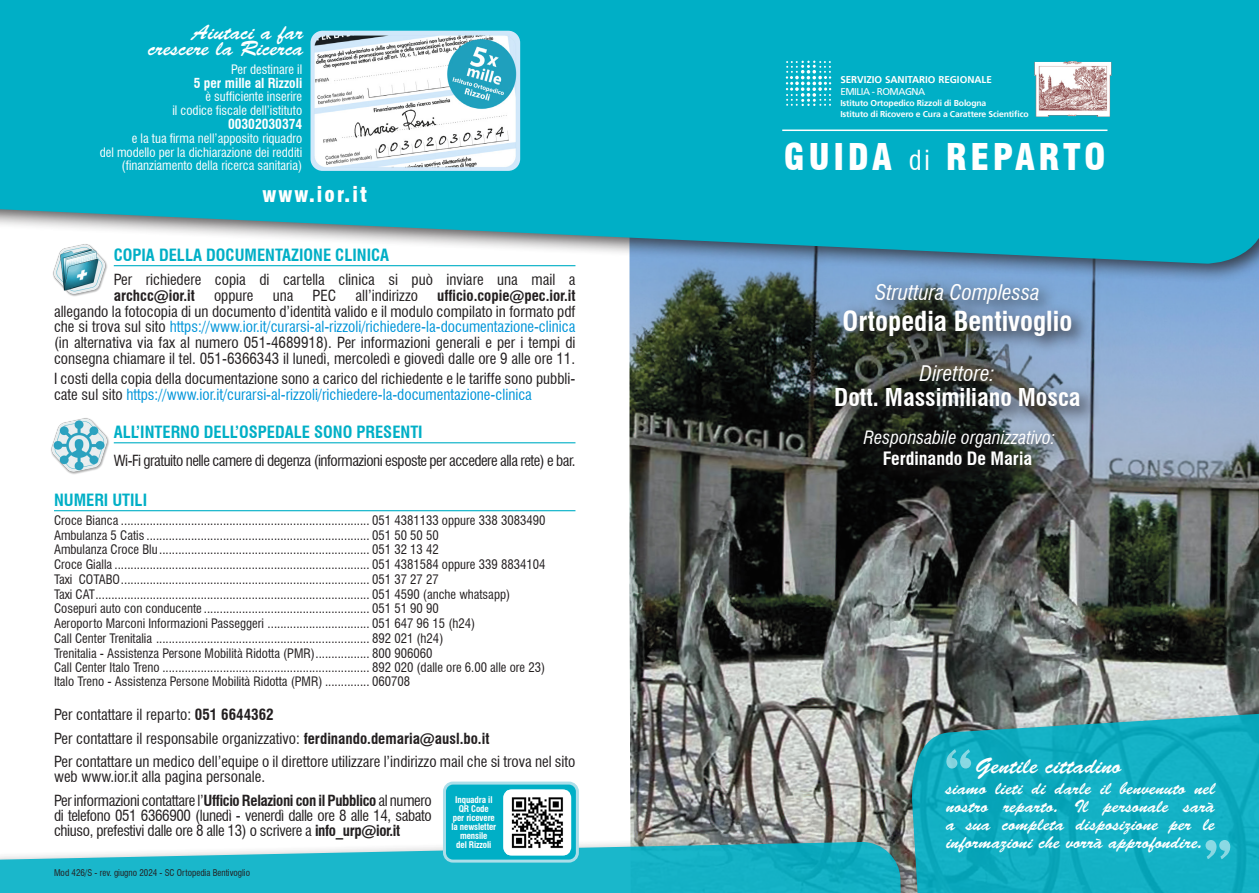
<style>
.page{position:relative;width:1259px;height:893px;background:#fff}
.page>*{position:absolute;margin:0;border:0;box-sizing:border-box;transform-origin:0 0}
.t1{font:900 condensed 36px "Swiss 721 BT";letter-spacing:.1em;color:#fff}
.t2{font:700 condensed 27px "Swiss 721 BT";color:#fff}
.t3{font:700 condensed 24px "Swiss 721 BT";color:#fff}
.t4{font:22.5px "Brush Script Std";letter-spacing:.005em;color:#fff}
.t5{font:21px/16.5px "Brush Script Std";letter-spacing:.005em;color:#fff;text-align:right}
.t6{font:italic condensed 21px "Swiss 721 BT";color:#fff}
.t7{font:900 condensed 21px "Swiss 721 BT";letter-spacing:.1em;color:#fff}
.t8{font:18px/18px "Brush Script Std";color:#fff;text-align:justify}
.t9{font:italic condensed 18px "Swiss 721 BT";color:#fff}
.t10{font:700 condensed 18px "Swiss 721 BT";color:#fff}
.t11{font:700 condensed 16.5px "Swiss 721 BT";color:#00afc6}
.t12{font:condensed 15px/15.8px "Swiss 721 BT";color:#231f20}
.t13{font:condensed 15px/23.5px "Swiss 721 BT";letter-spacing:-.025em;color:#231f20}
.t14{font:condensed 15px "Swiss 721 BT";letter-spacing:-.03em;color:#231f20}
.t15{font:700 condensed 15px "Swiss 721 BT";color:#231f20}
.t16{font:700 condensed 13.5px "Swiss 721 BT";color:#fff}
.t17{font:condensed 12.75px/14.7px "Swiss 721 BT";color:#231f20}
.t18{font:condensed 12.75px/13.8px "Swiss 721 BT";color:#fff;text-align:right}
.t19{font:700 9.9px "Frutiger 65";color:#fff}
.t20{font:9.9px "Frutiger 55 Roman";letter-spacing:-.05em;color:#fff}
.t21{font:700 condensed 9px/9px "Swiss 721 BT";letter-spacing:-.01em;color:#fff;text-align:center}
.t22{font:condensed 9px "Swiss 721 BT";color:#231f20}
.t23{font:700 8.55px/10.6px "Frutiger 65";letter-spacing:-.015em;color:#fff}
.s1{color:#0095d9}
.s2{font-weight:700}
.s3{font-weight:400;font-size:27px}
</style>
<div class="page">
<img style="left:629px;top:284px;width:630px;height:550px">
<div style="left:0;top:0;width:1259px;height:284px;background:#231f20;opacity:.75"></div>
<svg style="left:0;top:0;width:1259px;height:264px;background:#15b2c7"></svg>
<div style="left:0;top:834px;width:921px;height:59px;background:#231f20;opacity:.75"></div>
<svg style="left:0;top:841px;width:901px;height:52px;background:#3bbdcd"></svg>
<div style="left:903px;top:704px;width:356px;height:189px;background:#231f20;opacity:.75"></div>
<svg style="left:908px;top:712px;width:351px;height:181px;background:#1babbd"></svg>
<svg style="left:945px;top:749px;width:26px;height:19px"></svg>
<svg style="left:1205px;top:840px;width:26px;height:19px"></svg>
<img style="left:51px;top:418px;width:58px;height:56px">
<hr style="left:114px;top:442px;width:461px;height:1px;background:#00afc6">
<img style="left:310px;top:31px;width:210px;height:140px">
<div style="left:444px;top:783px;width:133px;height:78px;background:#00afc6;border-radius:9px"></div>
<div style="left:443px;top:782px;width:136px;height:81px;border:3px solid #acdee9;border-radius:9px"></div>
<div style="left:503px;top:789px;width:68px;height:67px;background:#fff;border-radius:9px"></div>
<img style="left:506px;top:790px;width:64px;height:65px">
<hr style="left:54px;top:510px;width:521px;height:1px;background:#00afc6">
<img style="left:53px;top:243px;width:54px;height:53px">
<hr style="left:114px;top:265px;width:461px;height:1px;background:#00afc6">
<svg style="left:786px;top:61px;width:45px;height:45px;background:#38c0d2"></svg>
<img style="left:1034px;top:61px;width:77px;height:56px">
<hr style="left:782px;top:130px;width:325px;height:1px;background:#fff">
<svg style="left:827px;top:276px;width:272px;height:209px;background:#4b5862"></svg>
<h3 class="t5" style="left:148px;top:24px;width:157px">Aiutaci a far crescere la Ricerca</h3>
<p class="t18" style="left:231px;top:62px;width:73px">Per destinare il</p>
<p class="t16" style="left:194px;top:74px;width:110px">5 per mille al Rizzoli</p>
<p class="t18" style="left:172px;top:90px;width:131px">è sufficiente inserire<br>il codice fiscale dell’istituto</p>
<p class="t16" style="left:228px;top:116px;width:76px">00302030374</p>
<p class="t18" style="left:100px;top:131px;width:204px">e la tua firma nell’apposito riquadro<br>del modello per la dichiarazione dei redditi (finanziamento della ricerca sanitaria)</p>
<h3 class="t7" style="left:262px;top:182px;width:106px">www.ior.it</h3>
<p class="t11" style="left:114px;top:245px;width:277px">COPIA DELLA DOCUMENTAZIONE CLINICA</p>
<p class="t12" style="left:114px;top:272px;width:463px">Per richiedere copia di cartella clinica si può inviare una mail a</p>
<p class="t15" style="left:114px;top:286px;width:83px">archcc@ior.it</p>
<p class="t12" style="left:214px;top:288px;width:41px">oppure</p>
<p class="t12" style="left:273px;top:288px;width:22px">una</p>
<p class="t12" style="left:312px;top:288px;width:25px">PEC</p>
<p class="t12" style="left:355px;top:288px;width:64px">all’indirizzo</p>
<p class="t15" style="left:437px;top:286px;width:140px">ufficio.copie@pec.ior.it</p>
<p class="t12" style="left:54px;top:303px;width:523px;text-align:justify">allegando la fotocopia di un documento d’identità valido e il modulo compilato in formato pdf che si trova sul sito <span class="s1">https://www.ior.it/curarsi-al-rizzoli/richiedere-la-documentazione-clinica </span>(in alternativa via fax al numero 051-4689918). Per informazioni generali e per i tempi di consegna chiamare il tel. 051-6366343 il lunedì, mercoledì e giovedì dalle ore 9 alle ore 11.</p>
<p class="t12" style="left:54px;top:371px;width:523px">I costi della copia della documentazione sono a carico del richiedente e le tariffe sono pubbli&shy;cate sul sito <span class="s1">https://www.ior.it/curarsi-al-rizzoli/richiedere-la-documentazione-clinica</span></p>
<p class="t11" style="left:114px;top:422px;width:310px">ALL’INTERNO DELL’OSPEDALE SONO PRESENTI</p>
<p class="t14" style="left:114px;top:452px;width:463px">Wi-Fi gratuito nelle camere di degenza (informazioni esposte per accedere alla rete) e bar.</p>
<p class="t11" style="left:54px;top:490px;width:95px">NUMERI UTILI</p>
<p class="t17" style="left:54px;top:513px;width:493px">Croce Bianca .............................................................................. 051 4381133 oppure 338 3083490<br>Ambulanza 5 Catis ...................................................................... 051 50 50 50<br>Ambulanza Croce Blu.................................................................. 051 32 13 42<br>Croce Gialla ................................................................................ 051 4381584 oppure 339 8834104<br>Taxi COTABO.............................................................................. 051 37 27 27<br>Taxi CAT...................................................................................... 051 4590 (anche whatsapp)<br>Cosepuri auto con conducente .................................................... 051 51 90 90<br>Aeroporto Marconi Informazioni Passeggeri ................................ 051 647 96 15 (h24)<br>Call Center Trenitalia ................................................................... 892 021 (h24)<br>Trenitalia - Assistenza Persone Mobilità Ridotta (PMR)................. 800 906060<br>Call Center Italo Treno ................................................................. 892 020 (dalle ore 6.00 alle ore 23)</p>
<p class="t17" style="left:54px;top:674px;width:358px">Italo Treno - Assistenza Persone Mobilità Ridotta (PMR) .............. 060708</p>
<p class="t12" style="left:54px;top:703px;width:523px;line-height:23.5px">Per contattare il reparto: <span class="s2">051 6644362<br></span>Per contattare il responsabile organizzativo: <span class="s2">ferdinando.demaria@ausl.bo.it<br></span>Per contattare un medico dell’equipe o il direttore utilizzare l’indirizzo mail che si trova nel sito</p>
<p class="t13" style="left:54px;top:765px;width:379px">web www.ior.it alla pagina personale.<br>Per informazioni contattare l’<span class="s2">Ufficio Relazioni con il Pubblico</span> al numero</p>
<p class="t13" style="left:54px;top:808px;width:379px;line-height:15px">di telefono 051 6366900 (lunedì - venerdì dalle ore 8 alle 14, sabato chiuso, prefestivi dalle ore 8 alle 13) o scrivere a <span class="s2">info_urp@ior.it</span></p>
<p class="t22" style="left:54px;top:867px;width:198px">Mod 426/S - rev. giugno 2024 - SC Ortopedia Bentivoglio</p>
<p class="t21" style="left:451px;top:795px;width:46px">Inquadra il<br>QR Code<br>per ricevere la newsletter mensile<br>del Rizzoli</p>
<p class="t19" style="left:840px;top:74px;width:153px">SERVIZIO SANITARIO REGIONALE</p>
<p class="t20" style="left:840px;top:85px;width:86px">EMILIA - ROMAGNA</p>
<p class="t23" style="left:840px;top:98px;width:190px">Istituto Ortopedico Rizzoli di Bologna<br>Istituto di Ricovero e Cura a Carattere Scientifico</p>
<h1 class="t1" style="left:784px;top:135px;width:323px">GUIDA <span class="s3">di</span> REPARTO</h1>
<h3 class="t6" style="left:875px;top:279px;width:166px">Struttura Complessa</h3>
<h2 class="t2" style="left:842px;top:305px;width:231px">Ortopedia Bentivoglio</h2>
<h3 class="t6" style="left:920px;top:360px;width:76px">Direttore:</h3>
<h3 class="t3" style="left:834px;top:383px;width:248px">Dott. Massimiliano Mosca</h3>
<h3 class="t9" style="left:864px;top:427px;width:193px">Responsabile organizzativo:</h3>
<h3 class="t10" style="left:882px;top:448px;width:151px">Ferdinando De Maria</h3>
<h3 class="t4" style="left:975px;top:753px;width:148px">Gentile cittadino</h3>
<h3 class="t8" style="left:946px;top:779px;width:270px">siamo lieti di darle il benvenuto nel nostro reparto. Il personale sarà a sua completa disposizione per le informazioni che vorrà approfondire.</h3>
</div>
